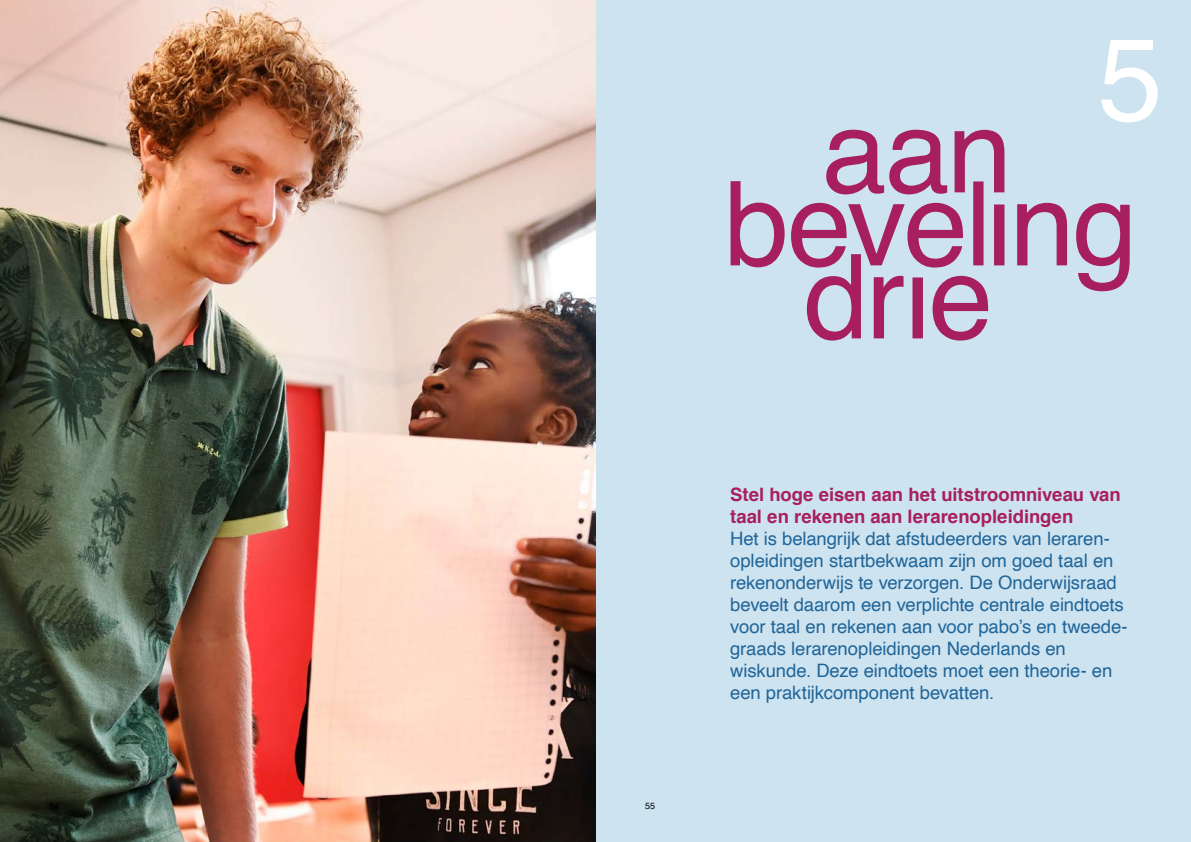
<style>
.page{position:relative;width:1191px;height:842px;background:#fff}
.page>*{position:absolute;margin:0;border:0;box-sizing:border-box;transform-origin:0 0}
.t1{font:117px "Helvetica";color:#fff}
.t2{font:18.5px/22px "Helvetica";letter-spacing:-.005em;color:#206598}
.t3{font:700 18.5px/22px "Helvetica";color:#a71f5e}
.t4{font:9px "Helvetica";color:#000}
</style>
<div class="page">
<div style="left:595px;top:0;width:596px;height:842px;background:#cee3f0"></div>
<img style="left:0;top:0;width:595px;height:842px">
<svg style="left:730px;top:181px;width:399px;height:110px"></svg>
<svg style="left:826px;top:130px;width:178px;height:64px"></svg>
<svg style="left:807px;top:254px;width:181px;height:87px"></svg>
<h1 class="t1" style="left:1097px;top:-11px;width:67px">5</h1>
<p class="t4" style="left:645px;top:799px;width:12px">55</p>
<p class="t3" style="left:730px;top:484px;width:392px">Stel hoge eisen aan het uitstroomniveau van taal en rekenen aan lerarenopleidingen</p>
<p class="t2" style="left:730px;top:528px;width:397px">Het is belangrijk dat afstudeerders van leraren&shy;opleidingen startbekwaam zijn om goed taal en rekenonderwijs te verzorgen. De Onderwijsraad beveelt daarom een verplichte centrale eindtoets voor taal en rekenen aan voor pabo’s en tweede&shy;graads lerarenopleidingen Nederlands en wiskunde. Deze eindtoets moet een theorie- en een praktijkcomponent bevatten.</p>
</div>
